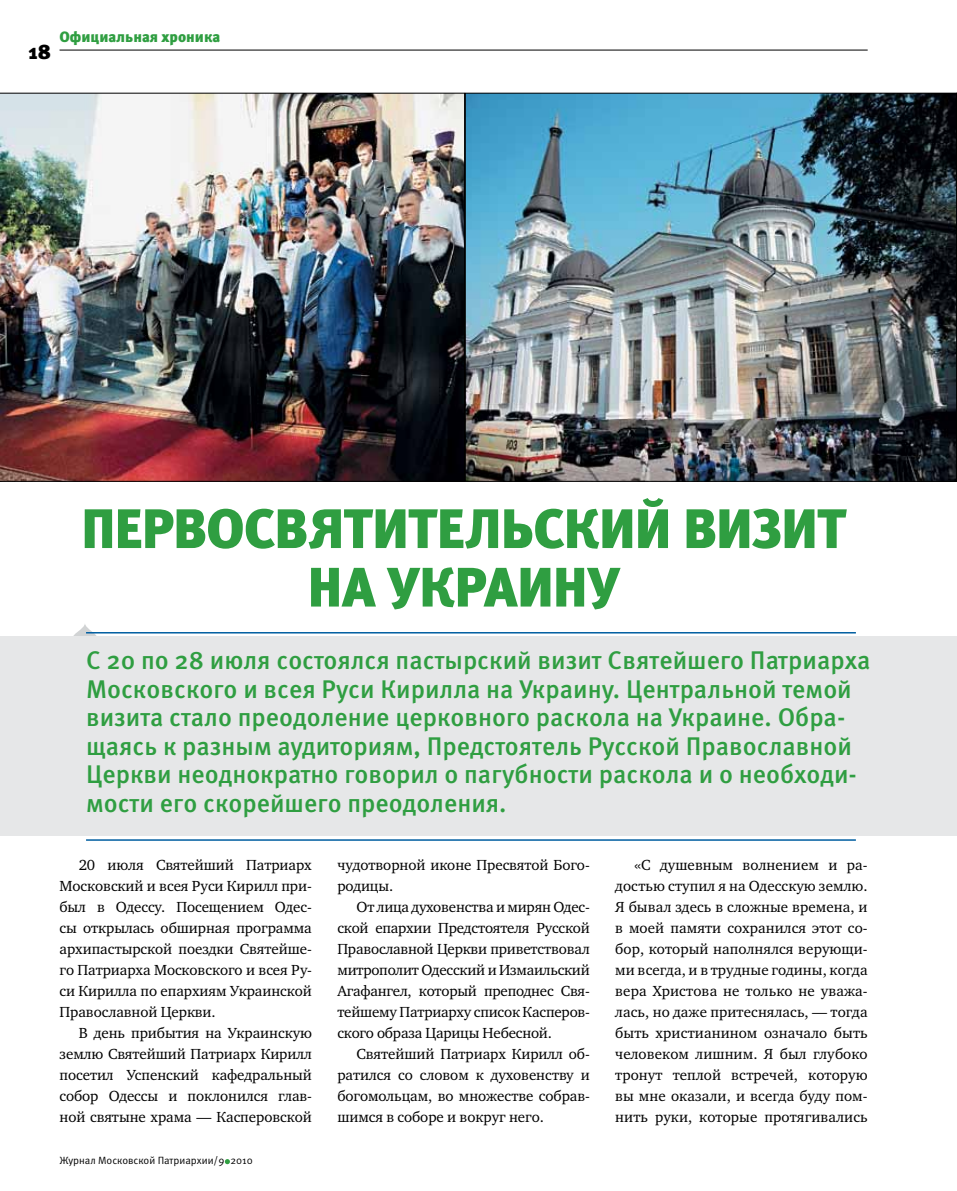
<style>
.page{position:relative;width:957px;height:1191px;background:#fff}
.page>*{position:absolute;margin:0;border:0;box-sizing:border-box;transform-origin:0 0}
.t1{font:900 55.5px/58.5px "Meta Pro";letter-spacing:.075em;color:#2f9e41}
.t2{font:500 25.5px/28.5px "Meta Pro";color:#2f9e41}
.t3{font:900 21px "Meta Pro";color:#000}
.t4{font:15px/21px "Charter ITC";letter-spacing:-.005em;color:#000;text-align:justify}
.t5{font:900 15px "Meta Pro";color:#2f9e41}
.t6{font:10.5px "Meta Pro";color:#000}
</style>
<div class="page">
<hr style="left:60px;top:50px;width:807px;height:1px;background:#000">
<svg style="left:225px;top:1159px;width:5px;height:5px"></svg>
<svg style="left:73px;top:624px;width:66px;height:12px"></svg>
<div style="left:0;top:636px;width:957px;height:200px;background:#e6e7e8"></div>
<hr style="left:86px;top:839px;width:770px;height:1px;background:#005ea1">
<hr style="left:86px;top:632px;width:770px;height:1px;background:#005ea1">
<img style="left:0;top:93px;width:465px;height:389px">
<img style="left:467px;top:95px;width:488px;height:385px">
<svg style="left:956px;top:93px;width:1px;height:389px"></svg>
<h3 class="t3" style="left:29px;top:38px;width:24px">18</h3>
<p class="t5" style="left:60px;top:27px;width:162px">Официальная хроника</p>
<h1 class="t1" style="left:81px;top:501px;width:94px">Перво</h1>
<h1 class="t1" style="left:307px;top:501px;width:535px;text-indent:-64px">святительски й визит на украи</h1>
<h1 class="t1" style="left:553px;top:560px;width:66px">ну</h1>
<p class="t2" style="left:86px;top:647px;width:786px">С 20 по 28 июля состоялся пастырский визит Святейшего Патриарха Московского и всея Руси Кирилла на Украину. Центральной темой визита стало преодоление церковного раскола на Украине. Обра&shy;щаясь к разным аудиториям, Предстоятель Русской Православной Церкви неоднократно говорил о пагубности раскола и о необходи&shy;мости его скорейшего преодоления.</p>
<p class="t4" style="left:60px;top:854px;width:254px;text-indent:19px">20 июля Святейший Патриарх Московский и всея Руси Кирилл при&shy;был в Одессу. Посещением Одес&shy;сы открылась обширная программа архипастырской поездки Святейше&shy;го Патриарха Московского и всея Ру&shy;си Кирилла по епархиям Украинской Православной Церкви.</p>
<p class="t4" style="left:60px;top:1022px;width:254px;text-indent:19px">В день прибытия на Украинскую землю Святейший Патриарх Кирилл посетил Успенский кафедральный собор Одессы и поклонился глав&shy;ной святыне храма — Касперовской</p>
<p class="t6" style="left:60px;top:1153px;width:195px">Журнал Московской Патриархии/9 2010</p>
<p class="t4" style="left:337px;top:854px;width:254px">чудотворной иконе Пресвятой Бого&shy;родицы.</p>
<p class="t4" style="left:337px;top:896px;width:254px;text-indent:19px">От лица духовенства и мирян Одес&shy;ской епархии Предстоятеля Русской Православной Церкви приветствовал митрополит Одесский и Измаильский Агафангел, который преподнес Свя&shy;тейшему Патриарху список Касперов&shy;ского образа Царицы Небесной.</p>
<p class="t4" style="left:337px;top:1043px;width:254px;text-indent:19px">Святейший Патриарх Кирилл об&shy;ратился со словом к духовенству и богомольцам, во множестве собрав&shy;шимся в соборе и вокруг него.</p>
<p class="t4" style="left:615px;top:854px;width:254px;text-indent:19px">«С душевным волнением и ра&shy;достью ступил я на Одесскую землю.<br>Я бывал здесь в сложные времена, и в моей памяти сохранился этот со&shy;бор, который наполнялся верующи&shy;ми всегда, и в трудные годины, когда вера Христова не только не уважа&shy;лась, но даже притеснялась, — тогда быть христианином означало быть человеком лишним. Я был глубоко тронут теплой встречей, которую вы мне оказали, и всегда буду пом&shy;нить руки, которые протягивались</p>
</div>
